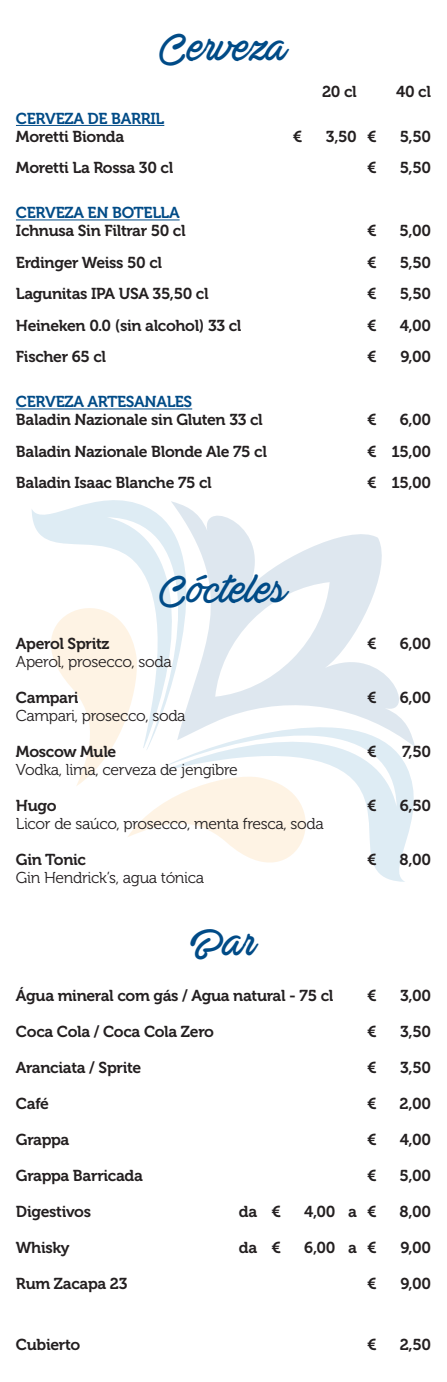
<style>
.page{position:relative;width:447px;height:1382px;background:#fff}
.page>*{position:absolute;margin:0;border:0;box-sizing:border-box;transform-origin:0 0}
.t1{font:45px "Actonia Hand PERSONALUSE";letter-spacing:-.01em;color:#004b87}
.t2{font:15.75px "Museo 700";letter-spacing:-.02em;color:#231f20}
.t3{font:15.75px "Museo 300";letter-spacing:-.02em;color:#231f20}
.t4{font:15.75px "Museo 700";letter-spacing:-.02em;color:#004b87}
</style>
<div class="page">
<svg style="left:76px;top:750px;width:34px;height:36px"></svg>
<svg style="left:128px;top:804px;width:35px;height:33px"></svg>
<svg style="left:163px;top:747px;width:251px;height:135px"></svg>
<svg style="left:32px;top:500px;width:188px;height:250px"></svg>
<svg style="left:171px;top:500px;width:244px;height:247px"></svg>
<hr style="left:16px;top:125px;width:148px;height:1px;background:#004b87">
<hr style="left:16px;top:220px;width:163px;height:1px;background:#004b87">
<hr style="left:16px;top:409px;width:176px;height:1px;background:#004b87">
<p class="t1" style="left:159px;top:24px;width:129px">Cerveza</p>
<p class="t2" style="left:322px;top:83px;width:36px">20 cl</p>
<p class="t2" style="left:396px;top:83px;width:36px">40 cl</p>
<p class="t4" style="left:16px;top:110px;width:150px">CERVEZA DE BARRIL</p>
<p class="t2" style="left:16px;top:128px;width:110px">Moretti Bionda</p>
<p class="t2" style="left:292px;top:128px;width:11px">€</p>
<p class="t2" style="left:326px;top:128px;width:52px">3,50 €</p>
<p class="t2" style="left:399px;top:128px;width:33px">5,50</p>
<p class="t2" style="left:16px;top:159px;width:159px">Moretti La Rossa 30 cl</p>
<p class="t2" style="left:367px;top:159px;width:11px">€</p>
<p class="t2" style="left:399px;top:159px;width:33px">5,50</p>
<p class="t4" style="left:16px;top:204px;width:165px">CERVEZA EN BOTELLA</p>
<p class="t2" style="left:16px;top:222px;width:171px">Ichnusa Sin Filtrar 50 cl</p>
<p class="t2" style="left:367px;top:222px;width:11px">€</p>
<p class="t2" style="left:399px;top:222px;width:33px">5,00</p>
<p class="t2" style="left:16px;top:254px;width:147px">Erdinger Weiss 50 cl</p>
<p class="t2" style="left:367px;top:254px;width:11px">€</p>
<p class="t2" style="left:399px;top:254px;width:33px">5,50</p>
<p class="t2" style="left:16px;top:285px;width:194px">Lagunitas IPA USA 35,50 cl</p>
<p class="t2" style="left:367px;top:285px;width:11px">€</p>
<p class="t2" style="left:399px;top:285px;width:33px">5,50</p>
<p class="t2" style="left:16px;top:317px;width:227px">Heineken 0.0 (sin alcohol) 33 cl</p>
<p class="t2" style="left:367px;top:317px;width:11px">€</p>
<p class="t2" style="left:399px;top:317px;width:33px">4,00</p>
<p class="t2" style="left:16px;top:348px;width:92px">Fischer 65 cl</p>
<p class="t2" style="left:367px;top:348px;width:11px">€</p>
<p class="t2" style="left:400px;top:348px;width:32px">9,00</p>
<p class="t4" style="left:16px;top:393px;width:178px">CERVEZA ARTESANALES</p>
<p class="t2" style="left:16px;top:411px;width:248px">Baladin Nazionale sin Gluten 33 cl</p>
<p class="t2" style="left:367px;top:411px;width:11px">€</p>
<p class="t2" style="left:399px;top:411px;width:33px">6,00</p>
<p class="t2" style="left:16px;top:443px;width:252px">Baladin Nazionale Blonde Ale 75 cl</p>
<p class="t2" style="left:367px;top:443px;width:65px">€ 15,00</p>
<p class="t2" style="left:16px;top:474px;width:197px">Baladin Isaac Blanche 75 cl</p>
<p class="t2" style="left:367px;top:474px;width:65px">€ 15,00</p>
<p class="t1" style="left:159px;top:567px;width:129px">Cócteles</p>
<p class="t2" style="left:16px;top:634px;width:95px">Aperol Spritz</p>
<p class="t2" style="left:367px;top:634px;width:11px">€</p>
<p class="t2" style="left:399px;top:634px;width:33px">6,00</p>
<p class="t3" style="left:16px;top:653px;width:157px">Aperol, prosecco, soda</p>
<p class="t2" style="left:16px;top:688px;width:64px">Campari</p>
<p class="t2" style="left:367px;top:688px;width:11px">€</p>
<p class="t2" style="left:399px;top:688px;width:33px">6,00</p>
<p class="t3" style="left:16px;top:707px;width:171px">Campari, prosecco, soda</p>
<p class="t2" style="left:16px;top:742px;width:102px">Moscow Mule</p>
<p class="t2" style="left:367px;top:742px;width:11px">€</p>
<p class="t2" style="left:402px;top:742px;width:30px">7,50</p>
<p class="t3" style="left:16px;top:761px;width:223px">Vodka, lima, cerveza de jengibre</p>
<p class="t2" style="left:16px;top:796px;width:42px">Hugo</p>
<p class="t2" style="left:367px;top:796px;width:11px">€</p>
<p class="t2" style="left:399px;top:796px;width:33px">6,50</p>
<p class="t3" style="left:16px;top:815px;width:309px">Licor de saúco, prosecco, menta fresca, soda</p>
<p class="t2" style="left:16px;top:850px;width:72px">Gin Tonic</p>
<p class="t2" style="left:367px;top:850px;width:11px">€</p>
<p class="t2" style="left:399px;top:850px;width:33px">8,00</p>
<p class="t3" style="left:16px;top:869px;width:190px">Gin Hendrick’s, agua tónica</p>
<p class="t1" style="left:190px;top:920px;width:67px">Bar</p>
<p class="t2" style="left:16px;top:987px;width:319px">Água mineral com gás / Agua natural - 75 cl</p>
<p class="t2" style="left:367px;top:987px;width:11px">€</p>
<p class="t2" style="left:400px;top:987px;width:32px">3,00</p>
<p class="t2" style="left:16px;top:1023px;width:199px">Coca Cola / Coca Cola Zero</p>
<p class="t2" style="left:367px;top:1023px;width:11px">€</p>
<p class="t2" style="left:400px;top:1023px;width:32px">3,50</p>
<p class="t2" style="left:16px;top:1059px;width:127px">Aranciata / Sprite</p>
<p class="t2" style="left:367px;top:1059px;width:11px">€</p>
<p class="t2" style="left:400px;top:1059px;width:32px">3,50</p>
<p class="t2" style="left:16px;top:1095px;width:34px">Café</p>
<p class="t2" style="left:367px;top:1095px;width:11px">€</p>
<p class="t2" style="left:399px;top:1095px;width:33px">2,00</p>
<p class="t2" style="left:16px;top:1131px;width:55px">Grappa</p>
<p class="t2" style="left:367px;top:1131px;width:11px">€</p>
<p class="t2" style="left:399px;top:1131px;width:33px">4,00</p>
<p class="t2" style="left:16px;top:1167px;width:128px">Grappa Barricada</p>
<p class="t2" style="left:367px;top:1167px;width:11px">€</p>
<p class="t2" style="left:399px;top:1167px;width:33px">5,00</p>
<p class="t2" style="left:16px;top:1203px;width:77px">Digestivos</p>
<p class="t2" style="left:239px;top:1203px;width:44px">da €</p>
<p class="t2" style="left:304px;top:1203px;width:74px">4,00 a €</p>
<p class="t2" style="left:399px;top:1203px;width:33px">8,00</p>
<p class="t2" style="left:16px;top:1239px;width:55px">Whisky</p>
<p class="t2" style="left:239px;top:1239px;width:44px">da €</p>
<p class="t2" style="left:304px;top:1239px;width:74px">6,00 a €</p>
<p class="t2" style="left:400px;top:1239px;width:32px">9,00</p>
<p class="t2" style="left:16px;top:1275px;width:113px">Rum Zacapa 23</p>
<p class="t2" style="left:367px;top:1275px;width:11px">€</p>
<p class="t2" style="left:400px;top:1275px;width:32px">9,00</p>
<p class="t2" style="left:16px;top:1336px;width:66px">Cubierto</p>
<p class="t2" style="left:367px;top:1336px;width:11px">€</p>
<p class="t2" style="left:399px;top:1336px;width:33px">2,50</p>
</div>
